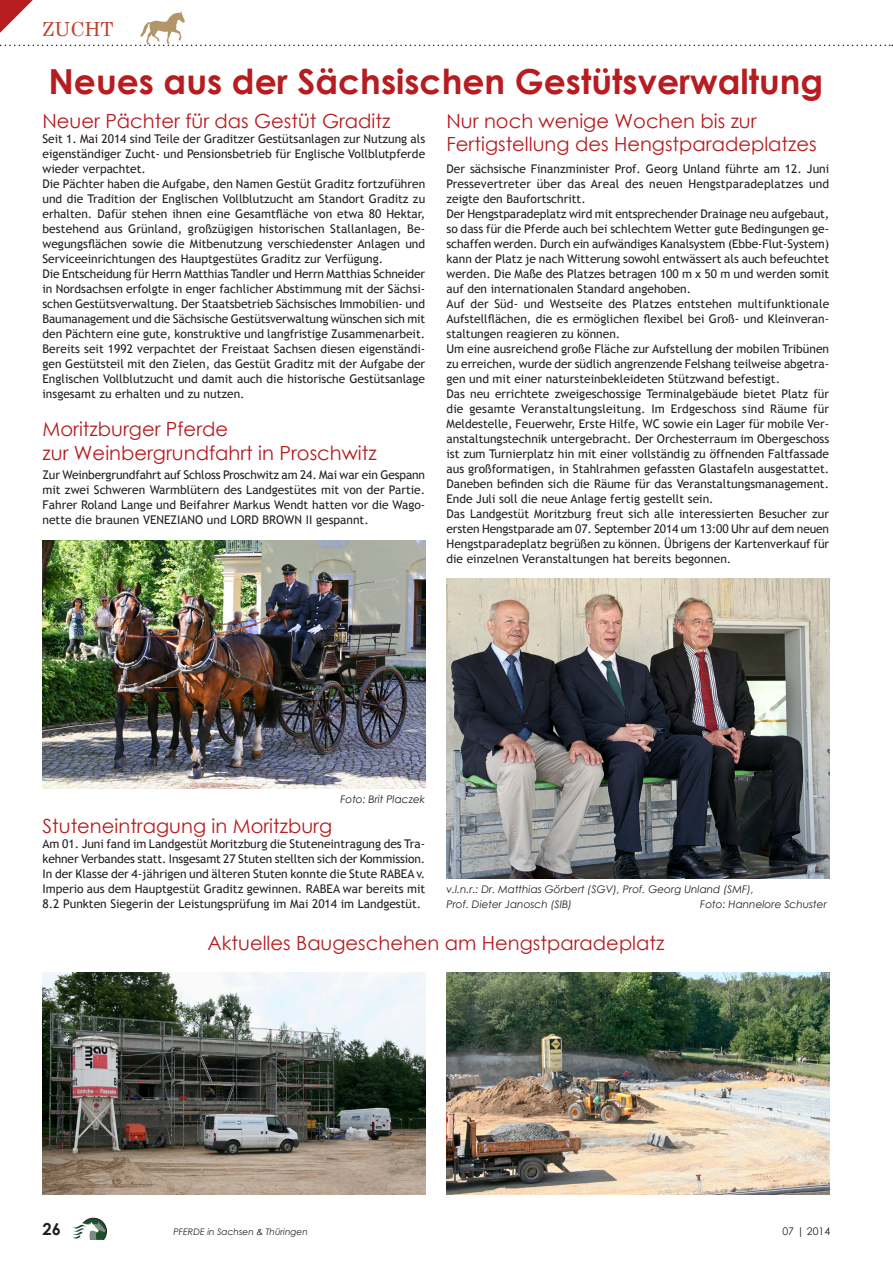
<style>
.page{position:relative;width:893px;height:1263px;background:#fff}
.page>*{position:absolute;margin:0;border:0;box-sizing:border-box;transform-origin:0 0}
.t1{font:700 34.5px "Century Gothic";color:#b61c20}
.t2{font:19.5px/23.4px "Century Gothic";color:#b61c20}
.t3{font:19.5px "Century";color:#bd4332}
.t4{font:700 16.5px "Century Gothic";color:#231f20}
.t5{font:12px/15px "Trebuchet MS";color:#231f20}
.t6{font:italic 10.5px/15px "Century Gothic";color:#231f20}
.t7{font:10.5px "Century Gothic";color:#231f20}
.t8{font:italic 9px "Century Gothic";color:#231f20}
</style>
<div class="page">
<svg style="left:73px;top:1217px;width:34px;height:24px"></svg>
<svg style="left:0;top:0;width:893px;height:47px"></svg>
<img style="left:43px;top:540px;width:382px;height:248px">
<img style="left:446px;top:578px;width:383px;height:300px">
<img style="left:43px;top:972px;width:382px;height:223px">
<img style="left:446px;top:972px;width:383px;height:223px">
<h2 class="t3" style="left:43px;top:12px;width:73px">Zucht</h2>
<h1 class="t1" style="left:48px;top:55px;width:776px">Neues aus der Sächsischen Gestütsverwaltung</h1>
<h2 class="t2" style="left:43px;top:109px;width:349px">Neuer Pächter für das Gestüt Graditz</h2>
<p class="t5" style="left:43px;top:131px;width:384px">Seit 1. Mai 2014 sind Teile der Graditzer Gestütsanlagen zur Nutzung als eigenständiger Zucht- und Pensionsbetrieb für Englische Vollblutpferde wieder verpachtet.<br>Die Pächter haben die Aufgabe, den Namen Gestüt Graditz fortzuführen und die Tradition der Englischen Vollblutzucht am Standort Graditz zu erhalten. Dafür stehen ihnen eine Gesamtfläche von etwa 80 Hektar, bestehend aus Grünland, großzügigen historischen Stallanlagen, Be&shy;wegungsflächen sowie die Mitbenutzung verschiedenster Anlagen und Serviceeinrichtungen des Hauptgestütes Graditz zur Verfügung.<br>Die Entscheidung für Herrn Matthias Tandler und Herrn Matthias Schneider in Nordsachsen erfolgte in enger fachlicher Abstimmung mit der Sächsi&shy;schen Gestütsverwaltung. Der Staatsbetrieb Sächsisches Immobilien- und Baumanagement und die Sächsische Gestütsverwaltung wünschen sich mit den Pächtern eine gute, konstruktive und langfristige Zusammenarbeit.<br>Bereits seit 1992 verpachtet der Freistaat Sachsen diesen eigenständi&shy;gen Gestütsteil mit den Zielen, das Gestüt Graditz mit der Aufgabe der Englischen Vollblutzucht und damit auch die historische Gestütsanlage insgesamt zu erhalten und zu nutzen.</p>
<h2 class="t2" style="left:43px;top:417px;width:336px">Moritzburger Pferde<br>zur Weinbergrundfahrt in Proschwitz</h2>
<p class="t5" style="left:43px;top:467px;width:384px;text-align:justify">Zur Weinbergrundfahrt auf Schloss Proschwitz am 24. Mai war ein Gespann mit zwei Schweren Warmblütern des Landgestütes mit von der Partie.<br>Fahrer Roland Lange und Beifahrer Markus Wendt hatten vor die Wago&shy;nette die braunen VENEZIANO und LORD BROWN II gespannt.</p>
<h2 class="t2" style="left:446px;top:109px;width:372px">Nur noch wenige Wochen bis zur<br>Fertigstellung des Hengstparadeplatzes</h2>
<p class="t5" style="left:446px;top:161px;width:384px">Der sächsische Finanzminister Prof. Georg Unland führte am 12. Juni Pressevertreter über das Areal des neuen Hengstparadeplatzes und zeigte den Baufortschritt.<br>Der Hengstparadeplatz wird mit entsprechender Drainage neu aufgebaut, so dass für die Pferde auch bei schlechtem Wetter gute Bedingungen ge&shy;schaffen werden. Durch ein aufwändiges Kanalsystem (Ebbe-Flut-System) kann der Platz je nach Witterung sowohl entwässert als auch befeuchtet werden. Die Maße des Platzes betragen 100 m x 50 m und werden somit auf den internationalen Standard angehoben.<br>Auf der Süd- und Westseite des Platzes entstehen multifunktionale Aufstellflächen, die es ermöglichen flexibel bei Groß- und Kleinveran&shy;staltungen reagieren zu können.<br>Um eine ausreichend große Fläche zur Aufstellung der mobilen Tribünen zu erreichen, wurde der südlich angrenzende Felshang teilweise abgetra&shy;gen und mit einer natursteinbekleideten Stützwand befestigt.<br>Das neu errichtete zweigeschossige Terminalgebäude bietet Platz für die gesamte Veranstaltungsleitung. Im Erdgeschoss sind Räume für Meldestelle, Feuerwehr, Erste Hilfe, WC sowie ein Lager für mobile Ver&shy;anstaltungstechnik untergebracht. Der Orchesterraum im Obergeschoss ist zum Turnierplatz hin mit einer vollständig zu öffnenden Faltfassade aus großformatigen, in Stahlrahmen gefassten Glastafeln ausgestattet.<br>Daneben befinden sich die Räume für das Veranstaltungsmanagement.<br>Ende Juli soll die neue Anlage fertig gestellt sein.<br>Das Landgestüt Moritzburg freut sich alle interessierten Besucher zur ersten Hengstparade am 07. September 2014 um 13:00 Uhr auf dem neuen Hengstparadeplatz begrüßen zu können. Übrigens der Kartenverkauf für die einzelnen Veranstaltungen hat bereits begonnen.</p>
<p class="t6" style="left:340px;top:792px;width:86px">Foto: Brit Placzek</p>
<h2 class="t2" style="left:43px;top:814px;width:291px">Stuteneintragung in Moritzburg</h2>
<p class="t5" style="left:43px;top:836px;width:384px;text-align:justify">Am 01. Juni fand im Landgestüt Moritzburg die Stuteneintragung des Tra&shy;kehner Verbandes statt. Insgesamt 27 Stuten stellten sich der Kommission.<br>In der Klasse der 4-jährigen und älteren Stuten konnte die Stute RABEA v.<br>Imperio aus dem Hauptgestüt Graditz gewinnen. RABEA war bereits mit 8.2 Punkten Siegerin der Leistungsprüfung im Mai 2014 im Landgestüt.</p>
<p class="t6" style="left:446px;top:882px;width:309px">v.l.n.r.: Dr. Matthias Görbert (SGV), Prof. Georg Unland (SMF),<br>Prof. Dieter Janosch (SIB)</p>
<p class="t6" style="left:700px;top:897px;width:128px">Foto: Hannelore Schuster</p>
<h2 class="t2" style="left:207px;top:931px;width:459px">Aktuelles Baugeschehen am Hengstparadeplatz</h2>
<h3 class="t4" style="left:43px;top:1216px;width:20px">26</h3>
<p class="t8" style="left:173px;top:1225px;width:136px">PFERDE in Sachsen &amp; Thüringen</p>
<p class="t7" style="left:782px;top:1224px;width:49px">07 | 2014</p>
</div>
